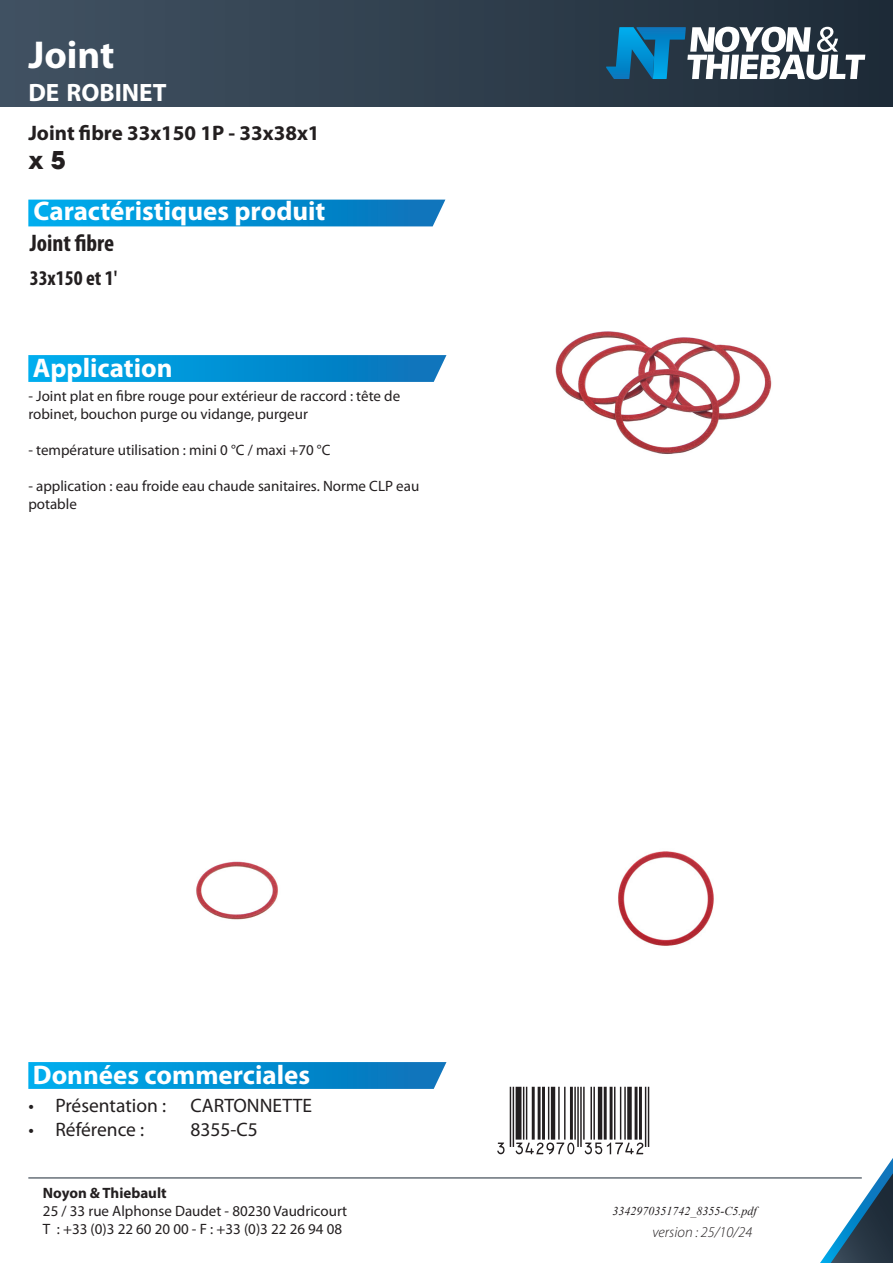
<style>
.page{position:relative;width:893px;height:1263px;background:#fff}
.page>*{position:absolute;margin:0;border:0;box-sizing:border-box;transform-origin:0 0}
.t1{font:700 39px "Myriad Pro";color:#fff}
.t2{font:700 27px "Myriad Pro";color:#fff}
.t3{font:700 25.2px "Myriad Pro";color:#fff}
.t4{font:700 condensed 24px "Myriad Pro";color:#231f20}
.t5{font:700 24px "Avant Garde";color:#231f20}
.t6{font:700 21px "Myriad Pro";color:#231f20}
.t7{font:700 condensed 21px "Myriad Pro";color:#231f20}
.t8{font:19.5px "Myriad Pro";color:#231f20}
.t9{font:15px/18px "Myriad Pro";color:#231f20}
.t10{font:italic 300 15px "Myriad Pro";color:#231f20}
.t11{font:italic 12px "Times New Roman";color:#231f20}
.s1{font-weight:700}
</style>
<div class="page">
<img style="left:196px;top:861px;width:82px;height:59px">
<svg style="left:28px;top:200px;width:417px;height:26px;background:#0691d4"></svg>
<div style="left:0;top:0;width:893px;height:106px;background:linear-gradient(to right,#415262,#1e2c38)"></div>
<svg style="left:606px;top:27px;width:259px;height:53px"></svg>
<svg style="left:820px;top:1158px;width:73px;height:105px"></svg>
<img style="left:555px;top:331px;width:217px;height:123px">
<svg style="left:28px;top:355px;width:418px;height:27px;background:#0792d4"></svg>
<svg style="left:28px;top:1062px;width:418px;height:27px;background:#0792d4"></svg>
<hr style="left:28px;top:1177px;width:834px;height:1px;background:#1c2936">
<img style="left:618px;top:851px;width:96px;height:95px">
<p class="t1" style="left:28px;top:30px;width:88px">Joint</p>
<p class="t3" style="left:28px;top:76px;width:140px">DE ROBINET</p>
<p class="t6" style="left:28px;top:119px;width:293px">Joint fibre 33x150 1P - 33x38x1</p>
<p class="t5" style="left:28px;top:145px;width:39px">x 5</p>
<p class="t2" style="left:34px;top:193px;width:293px">Caractéristiques produit</p>
<p class="t4" style="left:30px;top:228px;width:86px">Joint fibre</p>
<p class="t7" style="left:30px;top:265px;width:89px">33x150 et 1'</p>
<p class="t2" style="left:33px;top:350px;width:141px">Application</p>
<p class="t9" style="left:28px;top:387px;width:373px">- Joint plat en fibre rouge pour extérieur de raccord : tête de robinet, bouchon purge ou vidange, purgeur</p>
<p class="t9" style="left:28px;top:441px;width:304px">- température utilisation : mini 0 °C / maxi +70 °C</p>
<p class="t9" style="left:28px;top:477px;width:392px">- application : eau froide eau chaude sanitaires. Norme CLP eau potable</p>
<p class="t2" style="left:33px;top:1057px;width:279px">Données commerciales</p>
<p class="t8" style="left:28px;top:1094px;width:285px">• Présentation : CARTONNETTE</p>
<p class="t8" style="left:28px;top:1117px;width:117px">• Référence :</p>
<p class="t8" style="left:190px;top:1117px;width:69px">8355-C5</p>
<p class="t9" style="left:43px;top:1184px;width:306px"><span class="s1">Noyon &amp; Thiebault<br></span>25 / 33 rue Alphonse Daudet - 80230 Vaudricourt<br>T : +33 (0)3 22 60 20 00 - F : +33 (0)3 22 26 94 08</p>
<p class="t11" style="left:613px;top:1203px;width:146px">3342970351742_8355-C5.pdf</p>
<p class="t10" style="left:652px;top:1223px;width:101px">version : 25/10/24</p>
</div>
